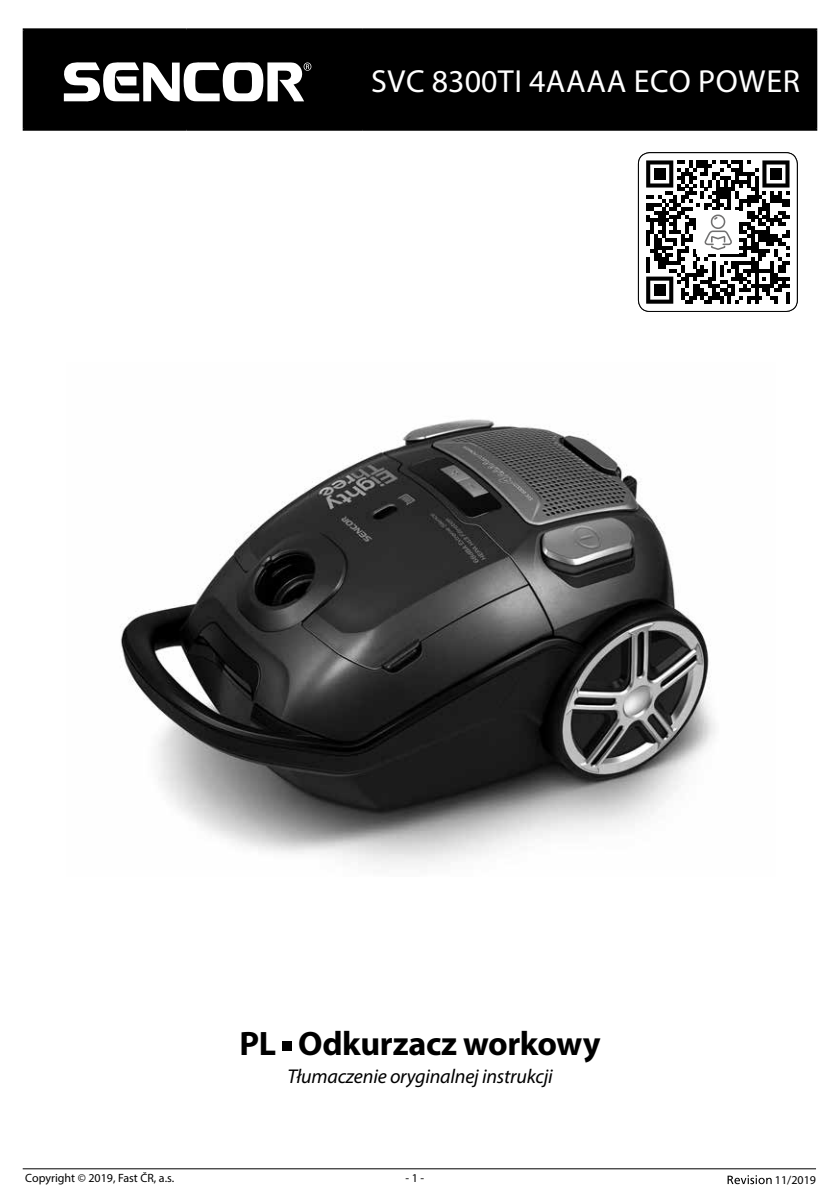
<style>
.page{position:relative;width:840px;height:1191px;background:#fff}
.page>*{position:absolute;margin:0;border:0;box-sizing:border-box;transform-origin:0 0}
.t1{font:700 34px "Myriad Pro";letter-spacing:-.01em;color:#000}
.t2{font:32px "Myriad Pro";letter-spacing:.02em;color:#fff}
.t3{font:italic 20px "Myriad Pro";letter-spacing:-.01em;color:#000}
.t4{font:12px "Myriad Pro";color:#000}
</style>
<div class="page">
<svg style="left:727px;top:1175px;width:44px;height:9px"></svg>
<hr style="left:23px;top:1168px;width:792px;height:1px;background:#000">
<img style="left:120px;top:419px;width:595px;height:446px">
<div style="left:282px;top:1041px;width:10px;height:10px;background:#000"></div>
<div style="left:25px;top:30px;width:789px;height:99px;background:#000"></div>
<hr style="left:23px;top:28px;width:163px;height:2px;background:#000">
<hr style="left:23px;top:30px;width:2px;height:99px;background:#000">
<hr style="left:186px;top:28px;width:176px;height:2px;background:#000">
<hr style="left:185px;top:30px;width:2px;height:99px;background:#000">
<hr style="left:362px;top:28px;width:454px;height:2px;background:#000">
<hr style="left:361px;top:30px;width:2px;height:99px;background:#000">
<hr style="left:814px;top:30px;width:2px;height:99px;background:#000">
<hr style="left:23px;top:129px;width:163px;height:2px;background:#000">
<hr style="left:186px;top:129px;width:176px;height:2px;background:#000">
<hr style="left:362px;top:129px;width:454px;height:2px;background:#000">
<svg style="left:63px;top:62px;width:248px;height:40px"></svg>
<div style="left:637px;top:152px;width:160px;height:160px;border:1px solid #000;border-radius:11px"></div>
<svg style="left:638px;top:153px;width:158px;height:158px"></svg>
<h2 class="t2" style="left:371px;top:61px;width:430px">SVC 8300TI 4AAAA ECO POWER</h2>
<h1 class="t1" style="left:239px;top:1021px;width:362px">PL Odkurzacz workowy</h1>
<h3 class="t3" style="left:287px;top:1063px;width:266px">Tłumaczenie oryginalnej instrukcji</h3>
<p class="t4" style="left:25px;top:1170px;width:150px">Copyright © 2019, Fast ČR, a.s.</p>
<p class="t4" style="left:405px;top:1170px;width:20px">- 1 -</p>
<p class="t4" style="left:774px;top:1172px;width:43px">11/2019</p>
</div>
